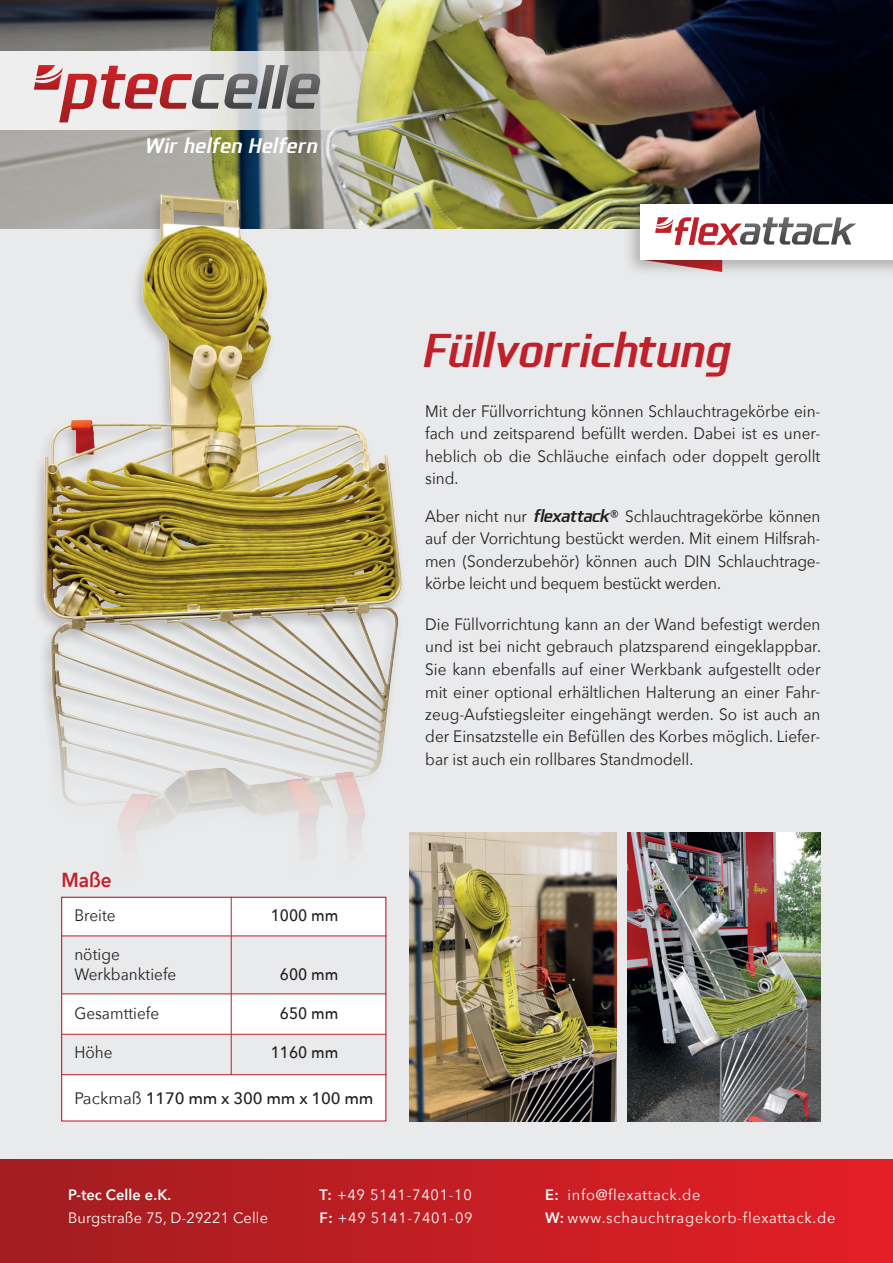
<style>
.page{position:relative;width:893px;height:1263px;background:#fff}
.page>*{position:absolute;margin:0;border:0;box-sizing:border-box;transform-origin:0 0}
.t1{font:italic 700 45px "Ikiru Sans";letter-spacing:.02em;color:#c0202a}
.t2{font:600 20.25px "Avenir Next";color:#c0202a;scale:.93 1}
.t3{font:italic 700 19.95px "Ikiru Sans";letter-spacing:.04em;color:#fff}
.t4{font:16.5px/22.5px "Avenir Next";color:#231f20;text-align:justify;scale:.93 1}
.t5{font:500 16.5px "Avenir Next";color:#231f20}
.t6{font:500 16.5px "Avenir Next";color:#231f20;scale:.93 1}
.t7{font:15px/22.5px "Avenir Next";letter-spacing:.05em;color:#fff}
.t8{font:15px "Avenir Next";letter-spacing:.01em;color:#fff}
.t9{font:600 15px "Avenir Next";letter-spacing:.01em;color:#fff}
.s1{font-weight:400}
.s2{font-family:"Ikiru Sans";font-weight:700;font-style:italic}
.s3{font-weight:600}
</style>
<div class="page">
<div style="left:0;top:1158px;width:893px;height:105px;background:linear-gradient(to right,#a11d21,#e41f26)"></div>
<div style="left:0;top:229px;width:893px;height:929px;background:#e9eaeb"></div>
<img style="left:0;top:0;width:893px;height:229px">
<svg style="left:0;top:51px;width:409px;height:79px;background:#ddddc7"></svg>
<svg style="left:34px;top:65px;width:287px;height:57px;background:#c5abac"></svg>
<img style="left:36px;top:188px;width:381px;height:504px">
<svg style="left:46px;top:692px;width:344px;height:211px"></svg>
<div style="left:61px;top:898px;width:324px;height:38px;background:#fff"></div>
<div style="left:61px;top:994px;width:324px;height:41px;background:#fff"></div>
<div style="left:61px;top:1074px;width:324px;height:47px;background:#fff"></div>
<hr style="left:62px;top:935px;width:324px;height:1px;background:#c0202a">
<hr style="left:62px;top:993px;width:324px;height:1px;background:#c0202a">
<hr style="left:62px;top:1034px;width:324px;height:1px;background:#c0202a">
<hr style="left:62px;top:1074px;width:324px;height:1px;background:#c0202a">
<div style="left:61px;top:897px;width:325px;height:224px;border:1px solid #c0202a"></div>
<hr style="left:231px;top:897px;width:1px;height:178px;background:#c0202a">
<img style="left:409px;top:832px;width:208px;height:290px">
<img style="left:627px;top:832px;width:193px;height:290px">
<div style="left:622px;top:197px;width:271px;height:82px;background:#231f20;opacity:.3"></div>
<div style="left:640px;top:204px;width:253px;height:56px;background:#fff"></div>
<svg style="left:640px;top:217px;width:216px;height:55px"></svg>
<p class="t3" style="left:144px;top:133px;width:174px">Wir helfen Helfern</p>
<p class="t2" style="left:61px;top:862px;width:56px">Maße</p>
<p class="t4" style="left:74px;top:903px;width:46px">Breite</p>
<p class="t6" style="left:271px;top:901px;width:74px">1000 mm</p>
<p class="t4" style="left:74px;top:944px;width:111px;line-height:19.5px">nötige<br>Werkbanktiefe</p>
<p class="t6" style="left:280px;top:960px;width:64px">600 mm</p>
<p class="t4" style="left:74px;top:1001px;width:93px">Gesamttiefe</p>
<p class="t6" style="left:280px;top:999px;width:64px">650 mm</p>
<p class="t4" style="left:74px;top:1040px;width:42px">Höhe</p>
<p class="t6" style="left:271px;top:1038px;width:74px">1160 mm</p>
<p class="t5" style="left:74px;top:1084px;width:301px"><span class="s1">Packmaß</span> 1170 mm x 300 mm x 100 mm</p>
<h1 class="t1" style="left:422px;top:322px;width:307px">Füllvorrichtung</h1>
<p class="t4" style="left:425px;top:399px;width:426px">Mit der Füllvorrichtung können Schlauchtragekörbe ein&shy;fach und zeitsparend befüllt werden. Dabei ist es uner&shy;heblich ob die Schläuche einfach oder doppelt gerollt sind.</p>
<p class="t4" style="left:425px;top:504px;width:426px">Aber nicht nur <span class="s2">flexattack</span>® Schlauchtragekörbe können auf der Vorrichtung bestückt werden. Mit einem Hilfsrah&shy;men (Sonderzubehör) können auch DIN Schlauchtrage&shy;körbe leicht und bequem bestückt werden.</p>
<p class="t4" style="left:425px;top:612px;width:427px">Die Füllvorrichtung kann an der Wand befestigt werden und ist bei nicht gebrauch platzsparend eingeklappbar.<br>Sie kann ebenfalls auf einer Werkbank aufgestellt oder mit einer optional erhältlichen Halterung an einer Fahr&shy;zeug-Aufstiegsleiter eingehängt werden. So ist auch an der Einsatzstelle ein Befüllen des Korbes möglich. Liefer&shy;bar ist auch ein rollbares Standmodell.</p>
<p class="t9" style="left:68px;top:1182px;width:105px">P-tec Celle e.K.</p>
<p class="t8" style="left:68px;top:1205px;width:202px">Burgstraße 75, D-29221 Celle</p>
<p class="t7" style="left:320px;top:1183px;width:154px"><span class="s3">T:</span> +49 5141-7401-10<br><span class="s3">F:</span> +49 5141-7401-09</p>
<p class="t7" style="left:545px;top:1183px;width:292px"><span class="s3">E:</span> info@flexattack.de<br><span class="s3">W:</span> www.schauchtragekorb-flexattack.de</p>
</div>
